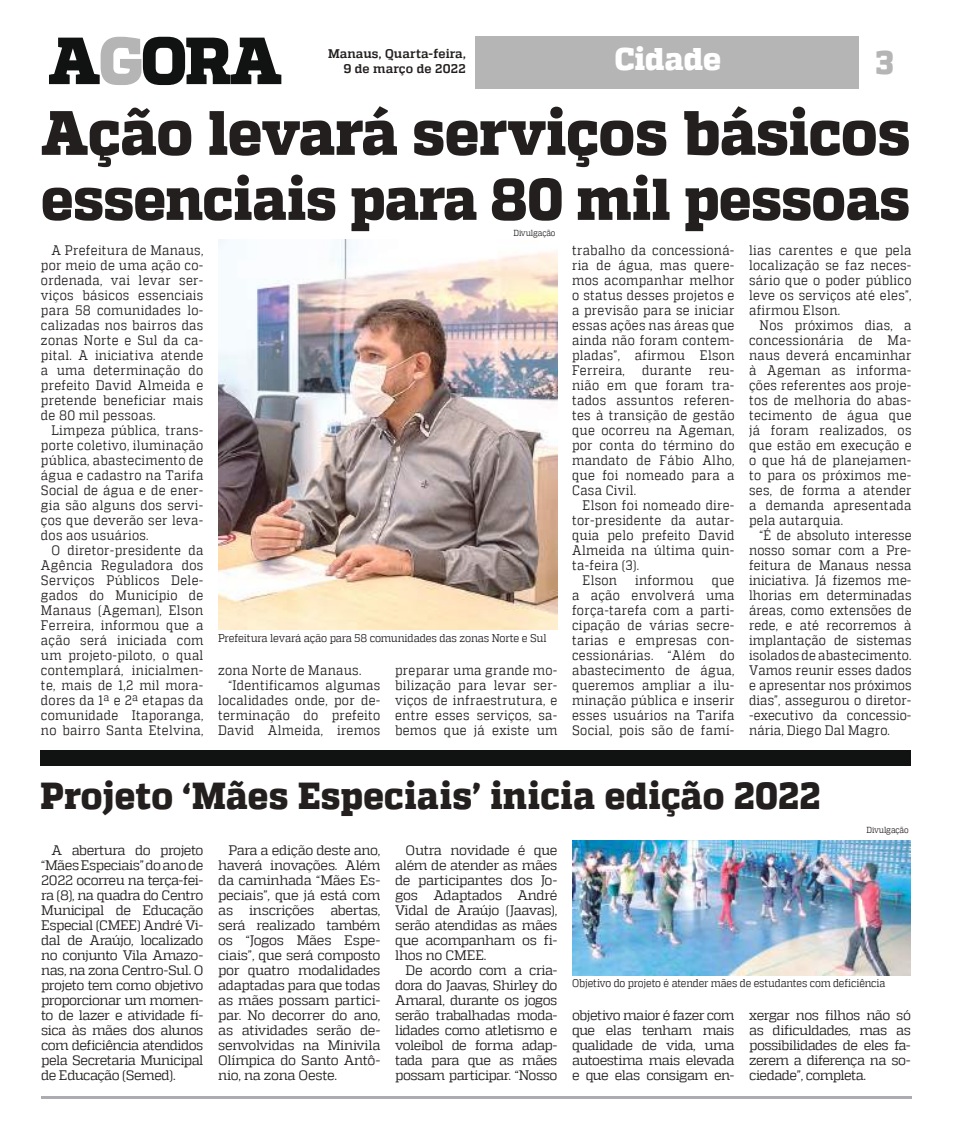
<style>
.page{position:relative;width:957px;height:1134px;background:#fff}
.page>*{position:absolute;margin:0;border:0;box-sizing:border-box;transform-origin:0 0}
.t1{font:800 62.5px "MW Quadon";letter-spacing:-.01em;color:#241f1f;scale:.94 1}
.t2{font:800 58.75px "MW Quadon";letter-spacing:-.01em;color:#241f1f;scale:.94 1}
.t3{font:800 37.5px "MW Quadon";letter-spacing:.01em;color:#241f1f;scale:.93 1}
.t4{font:800 33.38px "MW Quadon";color:#b5b5b6;scale:.93 1}
.t5{font:800 31.25px "MW Quadon";color:#fff}
.t6{font:13.75px/15px "MW Quadon";letter-spacing:.025em;color:#241f1f;text-align:justify;scale:.88 1}
.t7{font:13.75px/15px "MW Quadon";letter-spacing:.025em;color:#241f1f;text-align:justify}
.t8{font:700 12.5px/15px "MW Quadon";letter-spacing:.01em;color:#241f1f;text-align:right}
.t9{font:11.25px "MW Quadon";letter-spacing:-.015em;color:#241f1f;scale:.88 1}
.t10{font:11.25px "MW Quadon";letter-spacing:-.015em;color:#241f1f;scale:.91 1}
.t11{font:8.75px "MW Quadon";letter-spacing:-.015em;color:#241f1f;scale:.88 1}
</style>
<div class="page">
<img style="left:218px;top:240px;width:339px;height:390px">
<div style="left:40px;top:750px;width:871px;height:15px;background:#111212"></div>
<img style="left:572px;top:840px;width:339px;height:135px">
<hr style="left:41px;top:1096px;width:870px;height:2px;background:#adacb2">
<div style="left:476px;top:36px;width:382px;height:52px;background:#b5b5b6"></div>
<svg style="left:49px;top:37px;width:232px;height:48px"></svg>
<p class="t8" style="left:328px;top:46px;width:139px">Manaus, Quarta-feira,<br>9 de março de 2022</p>
<h3 class="t5" style="left:615px;top:41px;width:108px">Cidade</h3>
<h3 class="t4" style="left:876px;top:43px;width:21px">3</h3>
<h1 class="t1" style="left:41px;top:96px;width:926px">Ação levará serviços básicos</h1>
<h2 class="t2" style="left:41px;top:165px;width:926px">essenciais para 80 mil pessoas</h2>
<p class="t11" style="left:513px;top:228px;width:49px">Divulgação</p>
<p class="t6" style="left:41px;top:242px;width:186px;text-indent:10px">A Prefeitura de Manaus, por meio de uma ação co&shy;ordenada, vai levar ser&shy;viços básicos essenciais para 58 comunidades lo&shy;calizadas nos bairros das zonas Norte e Sul da ca&shy;pital. A iniciativa atende a uma determinação do prefeito David Almeida e pretende beneficiar mais de 80 mil pessoas.</p>
<p class="t6" style="left:41px;top:423px;width:186px;text-indent:10px">Limpeza pública, trans&shy;porte coletivo, iluminação pública, abastecimento de água e cadastro na Tarifa Social de água e de ener&shy;gia são alguns dos servi&shy;ços que deverão ser leva&shy;dos aos usuários.</p>
<p class="t6" style="left:41px;top:543px;width:186px;text-indent:10px">O diretor-presidente da Agência Reguladora dos Serviços Públicos Dele&shy;gados do Município de Manaus (Ageman), Elson Ferreira, informou que a ação será iniciada com um projeto-piloto, o qual contemplará, inicialmen&shy;te, mais de 1,2 mil mora&shy;dores da 1ª e 2ª etapas da comunidade Itaporanga, no bairro Santa Etelvina,</p>
<p class="t10" style="left:218px;top:632px;width:362px">Prefeitura levará ação para 58 comunidades das zonas Norte e Sul</p>
<p class="t6" style="left:218px;top:663px;width:164px">zona Norte de Manaus.</p>
<p class="t6" style="left:228px;top:678px;width:174px">“Identificamos algumas</p>
<p class="t6" style="left:218px;top:693px;width:186px">localidades onde, por de-</p>
<p class="t6" style="left:218px;top:708px;width:186px">terminação do prefeito</p>
<p class="t6" style="left:218px;top:723px;width:186px">David Almeida, iremos</p>
<p class="t6" style="left:395px;top:663px;width:186px">preparar uma grande mo&shy;bilização para levar ser&shy;viços de infraestrutura, e entre esses serviços, sa&shy;bemos que já existe um</p>
<p class="t6" style="left:572px;top:242px;width:186px">trabalho da concessioná&shy;ria de água, mas quere&shy;mos acompanhar melhor o status desses projetos e a previsão para se iniciar essas ações nas áreas que ainda não foram contem&shy;pladas”, afirmou Elson Ferreira, durante reu&shy;nião em que foram tra&shy;tados assuntos referen&shy;tes à transição de gestão que ocorreu na Ageman, por conta do término do mandato de Fábio Alho, que foi nomeado para a Casa Civil.</p>
<p class="t6" style="left:582px;top:498px;width:174px">Elson foi nomeado dire-</p>
<p class="t6" style="left:572px;top:513px;width:186px">tor-presidente da autar-</p>
<p class="t6" style="left:572px;top:528px;width:186px">quia pelo prefeito David</p>
<p class="t6" style="left:572px;top:543px;width:186px">Almeida na última quin-</p>
<p class="t6" style="left:572px;top:558px;width:78px">ta-feira (3).</p>
<p class="t6" style="left:582px;top:573px;width:41px">Elson</p>
<p class="t6" style="left:635px;top:573px;width:68px">informou</p>
<p class="t6" style="left:572px;top:573px;width:186px;text-indent:140px">que a ação envolverá uma força-tarefa com a parti&shy;cipação de várias secre&shy;tarias e empresas con&shy;cessionárias. “Além do abastecimento de água, queremos ampliar a ilu&shy;minação pública e inserir esses usuários na Tarifa Social, pois são de famí-</p>
<p class="t6" style="left:749px;top:243px;width:186px">lias carentes e que pela localização se faz neces&shy;sário que o poder público leve os serviços até eles”, afirmou Elson.</p>
<p class="t6" style="left:749px;top:318px;width:186px;text-indent:10px">Nos próximos dias, a concessionária de Ma&shy;naus deverá encaminhar à Ageman as informa&shy;ções referentes aos proje&shy;tos de melhoria do abas&shy;tecimento de água que já foram realizados, os que estão em execução e o que há de planejamen&shy;to para os próximos me&shy;ses, de forma a atender a demanda apresentada pela autarquia.</p>
<p class="t6" style="left:749px;top:528px;width:186px;text-indent:10px">“É de absoluto interesse nosso somar com a Pre&shy;feitura de Manaus nessa iniciativa. Já fizemos me&shy;lhorias em determinadas áreas, como extensões de rede, e até recorremos à implantação de sistemas isolados de abastecimento.<br>Vamos reunir esses dados e apresentar nos próximos dias”, assegurou o diretor--executivo da concessio&shy;nária, Diego Dal Magro.</p>
<h3 class="t3" style="left:40px;top:774px;width:840px">Projeto ‘Mães Especiais’ inicia edição 2022</h3>
<p class="t11" style="left:866px;top:825px;width:49px">Divulgação</p>
<p class="t7" style="left:41px;top:843px;width:164px;text-indent:10px">A abertura do projeto “Mães Especiais” do ano de 2022 ocorreu na terça-fei&shy;ra (8), na quadra do Centro Municipal de Educação Especial (CMEE) André Vi&shy;dal de Araújo, localizado no conjunto Vila Amazo&shy;nas, na zona Centro-Sul. O projeto tem como objetivo proporcionar um momen&shy;to de lazer e atividade fí&shy;sica às mães dos alunos com deficiência atendidos pela Secretaria Municipal de Educação (Semed).</p>
<p class="t7" style="left:218px;top:843px;width:164px;text-indent:10px">Para a edição deste ano, haverá inovações. Além da caminhada “Mães Es&shy;peciais”, que já está com as inscrições abertas, será realizado também os “Jogos Mães Espe&shy;ciais”, que será composto por quatro modalidades adaptadas para que todas as mães possam partici&shy;par. No decorrer do ano, as atividades serão de&shy;senvolvidas na Minivila Olímpica do Santo Antô&shy;nio, na zona Oeste.</p>
<p class="t7" style="left:395px;top:843px;width:164px;text-indent:10px">Outra novidade é que além de atender as mães de participantes dos Jo&shy;gos Adaptados André Vidal de Araújo (Jaavas), serão atendidas as mães que acompanham os fi&shy;lhos no CMEE.</p>
<p class="t7" style="left:395px;top:963px;width:164px;text-indent:10px">De acordo com a cria&shy;dora do Jaavas, Shirley do Amaral, durante os jogos serão trabalhadas moda&shy;lidades como atletismo e voleibol de forma adap&shy;tada para que as mães possam participar. “Nosso</p>
<p class="t9" style="left:572px;top:977px;width:357px">Objetivo do projeto é atender mães de estudantes com deficiência</p>
<p class="t7" style="left:572px;top:1008px;width:164px">objetivo maior é fazer com que elas tenham mais qualidade de vida, uma autoestima mais elevada e que elas consigam en-</p>
<p class="t7" style="left:749px;top:1008px;width:163px">xergar nos filhos não só as dificuldades, mas as possibilidades de eles fa&shy;zerem a diferença na so&shy;ciedade”, completa.</p>
</div>
